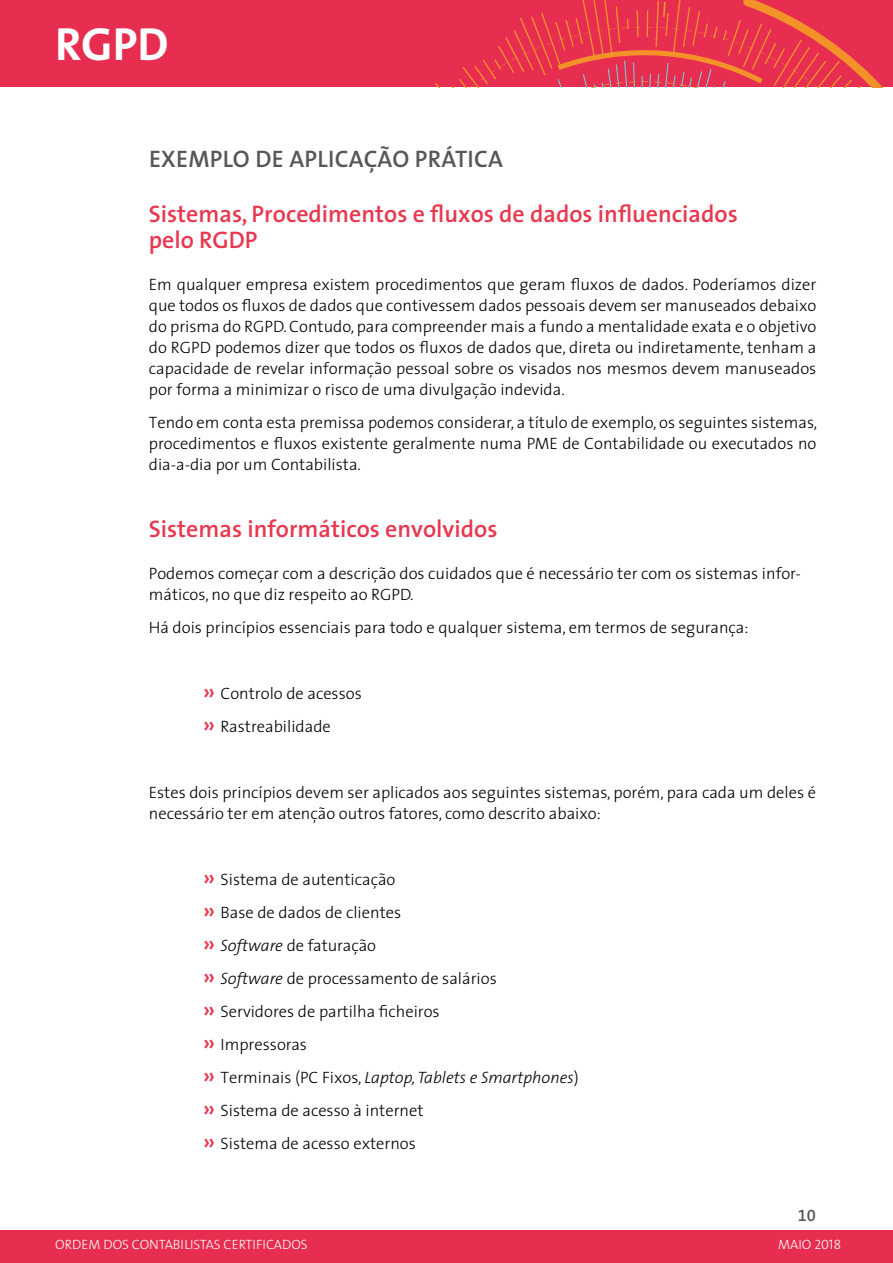
<style>
.page{position:relative;width:893px;height:1263px;background:#fff}
.page>*{position:absolute;margin:0;border:0;box-sizing:border-box;transform-origin:0 0}
.t1{font:700 46.65px "The Mix";color:#fff}
.t2{font:600 24px/25.5px "The Sans";color:#e8374e}
.t3{font:600 24px "The Sans";letter-spacing:.01em;color:#575756}
.t4{font:300 16.5px/21px "The Sans";color:#000}
.t5{font:16.5px "The Sans Semi Bold Expert";color:#575756}
.t6{font:300 13.5px "The Mix";color:#fff}
.t7{font:13.5px "The Mix Light Caps";color:#fff}
.s1{font-weight:600;font-size:24px;color:#e8374e}
.s2{font-style:italic}
</style>
<div class="page">
<div style="left:0;top:0;width:893px;height:87px;background:#e72d50"></div>
<div style="left:0;top:1230px;width:893px;height:33px;background:#e72d50"></div>
<svg style="left:435px;top:0;width:448px;height:87px"></svg>
<h1 class="t1" style="left:55px;top:5px;width:115px">RGPD</h1>
<h2 class="t3" style="left:149px;top:139px;width:355px">EXEMPLO DE APLICAÇÃO PRÁTICA</h2>
<h2 class="t2" style="left:149px;top:201px;width:590px">Sistemas, Procedimentos e fluxos de dados influenciados pelo RGDP</h2>
<p class="t4" style="left:149px;top:273px;width:669px;text-align:justify">Em qualquer empresa existem procedimentos que geram fluxos de dados. Poderíamos dizer que todos os fluxos de dados que contivessem dados pessoais devem ser manuseados debaixo do prisma do RGPD. Contudo, para compreender mais a fundo a mentalidade exata e o objetivo do RGPD podemos dizer que todos os fluxos de dados que, direta ou indiretamente, tenham a capacidade de revelar informação pessoal sobre os visados nos mesmos devem manuseados por forma a minimizar o risco de uma divulgação indevida.</p>
<p class="t4" style="left:149px;top:411px;width:670px;text-align:justify">Tendo em conta esta premissa podemos considerar, a título de exemplo, os seguintes sistemas, procedimentos e fluxos existente geralmente numa PME de Contabilidade ou executados no dia-a-dia por um Contabilista.</p>
<h2 class="t2" style="left:149px;top:515px;width:350px">Sistemas informáticos envolvidos</h2>
<p class="t4" style="left:149px;top:562px;width:654px">Podemos começar com a descrição dos cuidados que é necessário ter com os sistemas infor&shy;máticos, no que diz respeito ao RGPD.</p>
<p class="t4" style="left:149px;top:617px;width:601px">Há dois princípios essenciais para todo e qualquer sistema, em termos de segurança:</p>
<p class="t4" style="left:203px;top:676px;width:161px;line-height:33px"><span class="s1">»</span> Controlo de acessos <span class="s1">»</span> Rastreabilidade</p>
<p class="t4" style="left:149px;top:781px;width:669px">Estes dois princípios devem ser aplicados aos seguintes sistemas, porém, para cada um deles é necessário ter em atenção outros fatores, como descrito abaixo:</p>
<p class="t4" style="left:203px;top:862px;width:377px;line-height:33px"><span class="s1">»</span> Sistema de autenticação<br><span class="s1">»</span> Base de dados de clientes<br><span class="s1">»</span> <span class="s2">Software</span> de faturação<br><span class="s1">»</span> <span class="s2">Software</span> de processamento de salários<br><span class="s1">»</span> Servidores de partilha ficheiros<br><span class="s1">»</span> Impressoras<br><span class="s1">»</span> Terminais (PC Fixos, <span class="s2">Laptop, Tablets e Smartphones</span>) <span class="s1">»</span> Sistema de acesso à internet<br><span class="s1">»</span> Sistema de acesso externos</p>
<p class="t5" style="left:798px;top:1202px;width:20px">10</p>
<p class="t6" style="left:55px;top:1234px;width:254px">ORDEM DOS CONTABILISTAS CERTIFICADOS</p>
<p class="t7" style="left:778px;top:1234px;width:64px">MAIO 2018</p>
</div>
